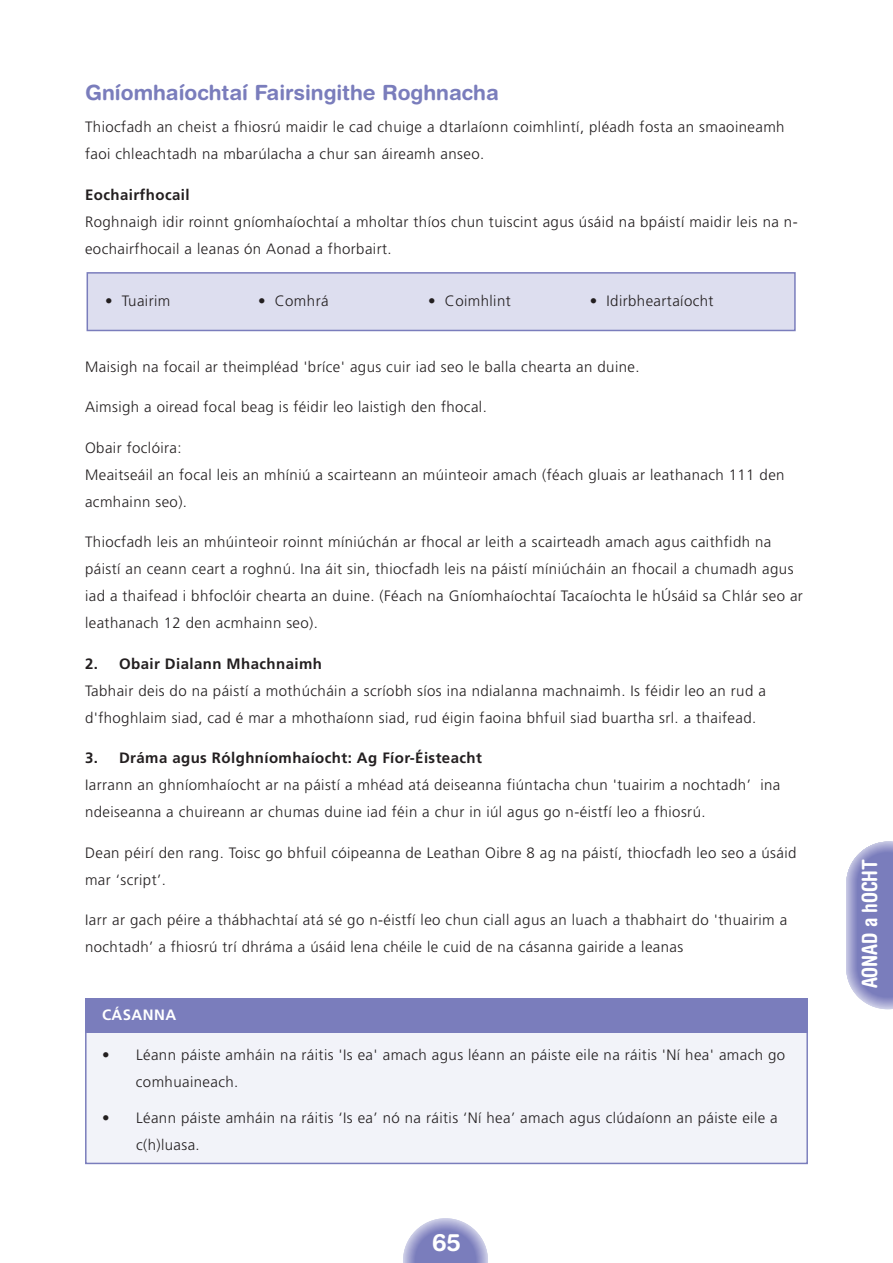
<style>
.page{position:relative;width:893px;height:1263px;background:#fff}
.page>*{position:absolute;margin:0;border:0;box-sizing:border-box;transform-origin:0 0}
.t1{font:700 24px "Helvetica Rounded";color:#fff}
.t2{font:700 21px "Helvetica Rounded";color:#7a7dbc}
.t3{font:700 condensed 21px "Helvetica Rounded";color:#fff}
.t4{font:300 15px/27px "Frutiger";letter-spacing:.03em;color:#231f20}
.t5{font:700 15px "Frutiger";letter-spacing:.03em;color:#231f20}
.t6{font:700 15px "Frutiger";letter-spacing:.03em;color:#fff}
</style>
<div class="page">
<div style="left:87px;top:1000px;width:719px;height:163px;background:#f2f3f9"></div>
<div style="left:85px;top:998px;width:723px;height:166px;border:2px solid #7a7dbc"></div>
<div style="left:85px;top:998px;width:723px;height:34px;background:#7a7dbc"></div>
<svg style="left:403px;top:1218px;width:85px;height:45px"></svg>
<div style="left:88px;top:274px;width:706px;height:56px;background:#dddeef"></div>
<div style="left:87px;top:272px;width:709px;height:59px;border:2px solid #7a7dbc"></div>
<svg style="left:846px;top:841px;width:47px;height:168px;background:#9395c8"></svg>
<h2 class="t2" style="left:85px;top:85px;width:415px">Gníomhaíochtaí Fairsingithe Roghnacha</h2>
<p class="t4" style="left:85px;top:115px;width:701px">Thiocfadh an cheist a fhiosrú maidir le cad chuige a dtarlaíonn coimhlintí, pléadh fosta an smaoineamh faoi chleachtadh na mbarúlacha a chur san áireamh anseo.</p>
<p class="t5" style="left:85px;top:189px;width:106px">Eochairfhocail</p>
<p class="t4" style="left:85px;top:209px;width:714px">Roghnaigh idir roinnt gníomhaíochtaí a mholtar thíos chun tuiscint agus úsáid na bpáistí maidir leis na n&shy;eochairfhocail a leanas ón Aonad a fhorbairt.</p>
<p class="t4" style="left:105px;top:288px;width:67px">• Tuairim</p>
<p class="t4" style="left:258px;top:288px;width:72px">• Comhrá</p>
<p class="t4" style="left:428px;top:288px;width:84px">• Coimhlint</p>
<p class="t4" style="left:590px;top:288px;width:125px">• Idirbheartaíocht</p>
<p class="t4" style="left:85px;top:354px;width:556px">Maisigh na focail ar theimpléad 'bríce' agus cuir iad seo le balla chearta an duine.</p>
<p class="t4" style="left:85px;top:395px;width:403px">Aimsigh a oiread focal beag is féidir leo laistigh den fhocal.</p>
<p class="t4" style="left:85px;top:435px;width:701px">Obair foclóira:<br>Meaitseáil an focal leis an mhíniú a scairteann an múinteoir amach (féach gluais ar leathanach 111 den acmhainn seo).</p>
<p class="t4" style="left:85px;top:530px;width:719px">Thiocfadh leis an mhúinteoir roinnt míniúchán ar fhocal ar leith a scairteadh amach agus caithfidh na páistí an ceann ceart a roghnú. Ina áit sin, thiocfadh leis na páistí míniúcháin an fhocail a chumadh agus iad a thaifead i bhfoclóir chearta an duine. (Féach na Gníomhaíochtaí Tacaíochta le hÚsáid sa Chlár seo ar leathanach 12 den acmhainn seo).</p>
<p class="t5" style="left:85px;top:657px;width:238px">2. Obair Dialann Mhachnaimh</p>
<p class="t4" style="left:85px;top:678px;width:682px">Tabhair deis do na páistí a mothúcháin a scríobh síos ina ndialanna machnaimh. Is féidir leo an rud a d'fhoghlaim siad, cad é mar a mhothaíonn siad, rud éigin faoina bhfuil siad buartha srl. a thaifead.</p>
<p class="t5" style="left:85px;top:752px;width:398px">3. Dráma agus Rólghníomhaíocht: Ag Fíor-Éisteacht</p>
<p class="t4" style="left:85px;top:773px;width:697px">Iarrann an ghníomhaíocht ar na páistí a mhéad atá deiseanna fiúntacha chun 'tuairim a nochtadh’ ina ndeiseanna a chuireann ar chumas duine iad féin a chur in iúl agus go n-éistfí leo a fhiosrú.</p>
<p class="t4" style="left:85px;top:840px;width:713px">Dean péirí den rang. Toisc go bhfuil cóipeanna de Leathan Oibre 8 ag na páistí, thiocfadh leo seo a úsáid mar ‘script’.</p>
<p class="t4" style="left:85px;top:908px;width:704px">Iarr ar gach péire a thábhachtaí atá sé go n-éistfí leo chun ciall agus an luach a thabhairt do 'thuairim a nochtadh’ a fhiosrú trí dhráma a úsáid lena chéile le cuid de na cásanna gairide a leanas</p>
<p class="t6" style="left:102px;top:1008px;width:76px">CÁSANNA</p>
<p class="t4" style="left:136px;top:1043px;width:651px;text-indent:-34px">• Léann páiste amháin na ráitis 'Is ea' amach agus léann an páiste eile na ráitis 'Ní hea' amach go comhuaineach.</p>
<p class="t4" style="left:136px;top:1105px;width:643px;text-indent:-34px">• Léann páiste amháin na ráitis ‘Is ea’ nó na ráitis ‘Ní hea’ amach agus clúdaíonn an páiste eile a c(h)luasa.</p>
<h1 class="t1" style="left:432px;top:1233px;width:30px">65</h1>
<h2 class="t3" style="left:862px;top:988px;width:131px;rotate:-90deg">AONAD a hOCHT</h2>
</div>
